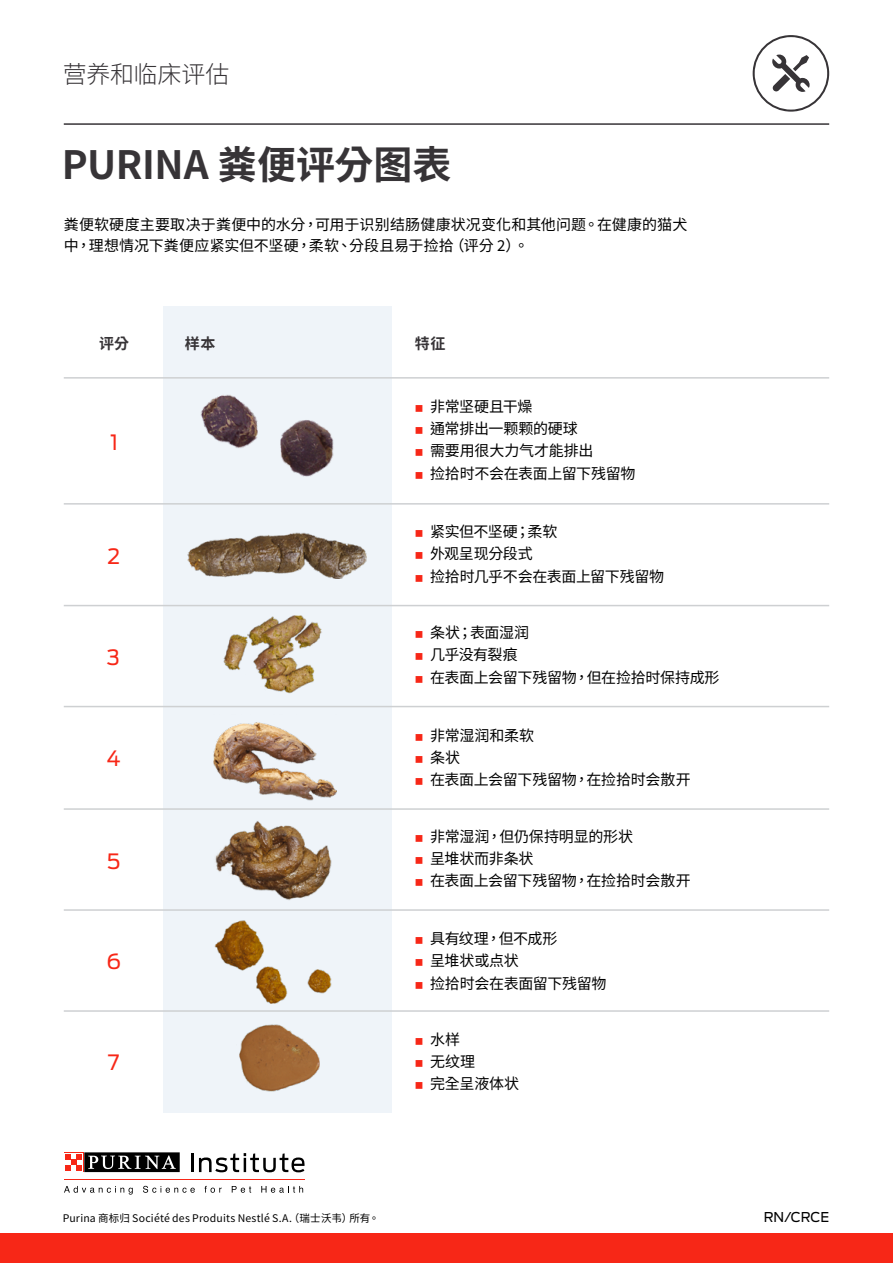
<style>
.page{position:relative;width:893px;height:1263px;background:#fff}
.page>*{position:absolute;margin:0;border:0;box-sizing:border-box;transform-origin:0 0}
.t1{font:700 39px "Source Han Sans TC";letter-spacing:-.005em;color:#373437}
.t2{font:300 24px "Source Han Sans TC";letter-spacing:-.01em;color:#373437}
.t3{font:21px "Antenna";color:#f72717}
.t4{font:15px/22.2px "Source Han Sans TC";letter-spacing:-.015em;color:#000}
.t5{font:15px/21px "Source Han Sans TC";letter-spacing:.005em;color:#000}
.t6{font:700 15px "Source Han Sans TC";color:#373437}
.t7{font:13.5px "Antenna";letter-spacing:-.005em;color:#000}
.t8{font:10.5px "Source Han Sans TC";letter-spacing:.015em;color:#000}
</style>
<div class="page">
<hr style="left:64px;top:1179px;width:241px;height:1px;background:#f72717">
<svg style="left:191px;top:1153px;width:2px;height:19px"></svg>
<svg style="left:199px;top:1153px;width:106px;height:19px"></svg>
<svg style="left:84px;top:1172px;width:96px;height:1px"></svg>
<svg style="left:64px;top:1152px;width:20px;height:20px"></svg>
<div style="left:84px;top:1152px;width:96px;height:20px;background:#000"></div>
<svg style="left:88px;top:1155px;width:88px;height:14px"></svg>
<div style="left:65px;top:1153px;width:18px;height:18px;background:#fff"></div>
<svg style="left:65px;top:1154px;width:17px;height:17px"></svg>
<svg style="left:64px;top:1186px;width:69px;height:8px"></svg>
<svg style="left:143px;top:1186px;width:52px;height:7px"></svg>
<svg style="left:204px;top:1186px;width:18px;height:7px"></svg>
<svg style="left:232px;top:1186px;width:19px;height:7px"></svg>
<svg style="left:261px;top:1186px;width:42px;height:7px"></svg>
<div style="left:164px;top:306px;width:228px;height:807px;background:#eff4f9"></div>
<div style="left:0;top:1233px;width:893px;height:30px;background:#f72717"></div>
<hr style="left:64px;top:123px;width:765px;height:2px;background:#373437">
<svg style="left:753px;top:35px;width:76px;height:77px"></svg>
<hr style="left:64px;top:503px;width:765px;height:2px;background:#ced0d2">
<hr style="left:64px;top:605px;width:765px;height:1px;background:#ced0d2">
<hr style="left:64px;top:706px;width:765px;height:1px;background:#ced0d2">
<hr style="left:64px;top:808px;width:765px;height:2px;background:#ced0d2">
<hr style="left:64px;top:909px;width:765px;height:2px;background:#ced0d2">
<hr style="left:64px;top:1010px;width:765px;height:2px;background:#ced0d2">
<hr style="left:64px;top:377px;width:765px;height:2px;background:#ced0d2">
<img style="left:201px;top:394px;width:57px;height:54px">
<img style="left:280px;top:420px;width:54px;height:56px">
<img style="left:187px;top:533px;width:179px;height:45px">
<img style="left:224px;top:615px;width:98px;height:79px">
<img style="left:213px;top:722px;width:124px;height:79px">
<img style="left:215px;top:821px;width:116px;height:79px">
<img style="left:215px;top:920px;width:116px;height:83px">
<img style="left:239px;top:1024px;width:81px;height:67px">
<h2 class="t2" style="left:63px;top:61px;width:168px">营养和临床评估</h2>
<h1 class="t1" style="left:62px;top:142px;width:391px">PURINA 粪便评分图表</h1>
<p class="t5" style="left:64px;top:214px;width:625px">粪便软硬度主要取决于粪便中的水分，可用于识别结肠健康状况变化和其他问题。在健康的猫犬中，理想情况下粪便应紧实但不坚硬，柔软、分段且易于捡拾（评分 2）。</p>
<p class="t6" style="left:99px;top:335px;width:32px">评分</p>
<p class="t6" style="left:185px;top:335px;width:32px">样本</p>
<h3 class="t3" style="left:110px;top:428px;width:10px">1</h3>
<h3 class="t3" style="left:107px;top:542px;width:14px">2</h3>
<h3 class="t3" style="left:107px;top:643px;width:15px">3</h3>
<h3 class="t3" style="left:107px;top:744px;width:16px">4</h3>
<h3 class="t3" style="left:107px;top:847px;width:15px">5</h3>
<h3 class="t3" style="left:106px;top:947px;width:16px">6</h3>
<h3 class="t3" style="left:108px;top:1048px;width:13px">7</h3>
<p class="t6" style="left:415px;top:335px;width:32px">特征</p>
<p class="t4" style="left:430px;top:395px;width:207px">非常坚硬且干燥<br>通常排出一颗颗的硬球<br>需要用很大力气才能排出<br>捡拾时不会在表面上留下残留物</p>
<p class="t4" style="left:430px;top:521px;width:235px">紧实但不坚硬；柔软<br>外观呈现分段式<br>捡拾时几乎不会在表面上留下残留物</p>
<p class="t4" style="left:430px;top:622px;width:291px">条状；表面湿润<br>几乎没有裂痕<br>在表面上会留下残留物，但在捡拾时保持成形</p>
<p class="t4" style="left:430px;top:724px;width:262px">非常湿润和柔软<br>条状<br>在表面上会留下残留物，在捡拾时会散开</p>
<p class="t4" style="left:430px;top:825px;width:262px">非常湿润，但仍保持明显的形状<br>呈堆状而非条状<br>在表面上会留下残留物，在捡拾时会散开</p>
<p class="t4" style="left:430px;top:928px;width:178px">具有纹理，但不成形<br>呈堆状或点状<br>捡拾时会在表面留下残留物</p>
<p class="t4" style="left:430px;top:1029px;width:91px">水样<br>无纹理<br>完全呈液体状</p>
<p class="t8" style="left:63px;top:1212px;width:318px">Purina 商标归 Société des Produits Nestlé S.A.（瑞士沃韦）所有。</p>
<p class="t7" style="left:764px;top:1208px;width:67px">RN/CRCE</p>
</div>
